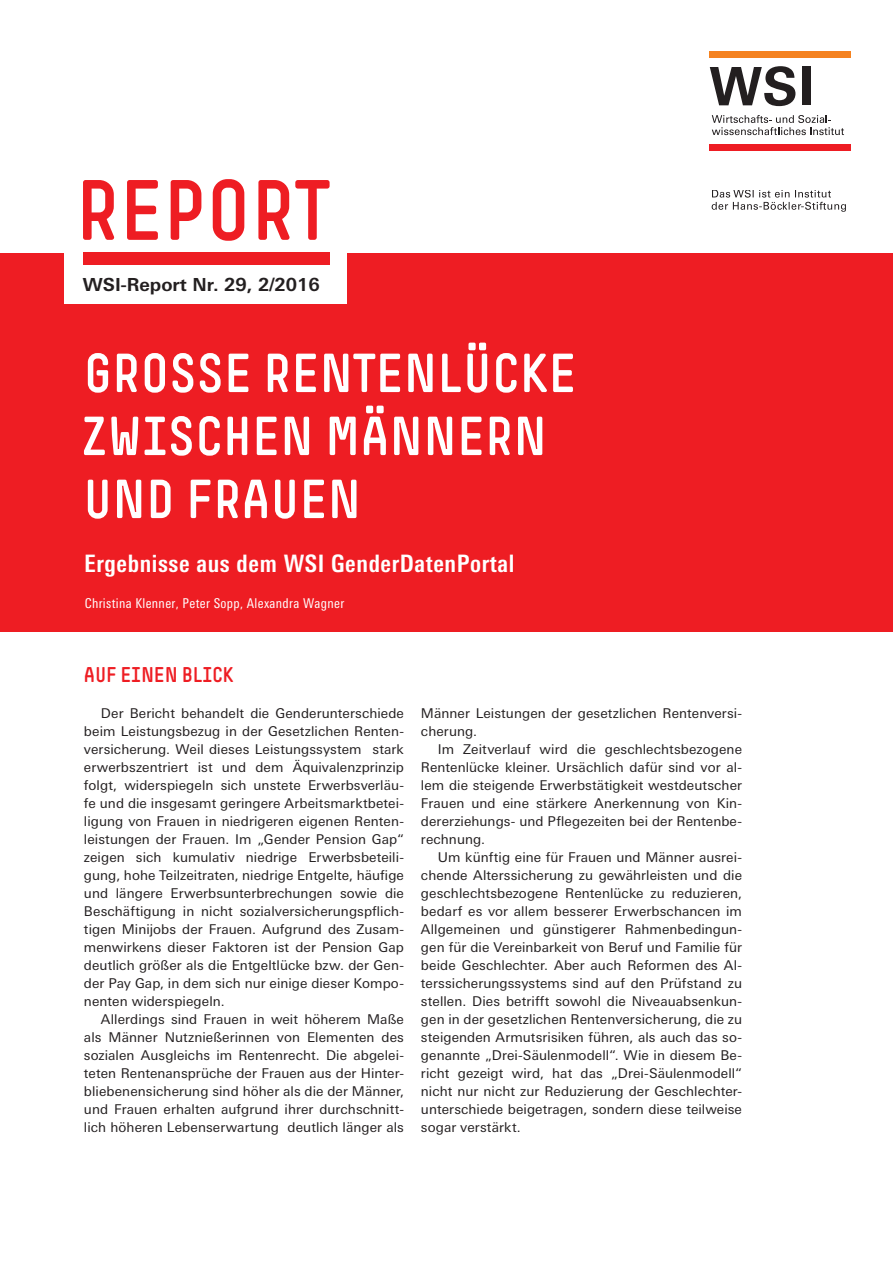
<style>
.page{position:relative;width:893px;height:1263px;background:#fff}
.page>*{position:absolute;margin:0;border:0;box-sizing:border-box;transform-origin:0 0}
.t1{font:84px "Simple HBS";color:#ee1d23}
.Headline___Titel{font:54px/63px "Simple HBS";color:#fff}
.Subheadline___Titel{font:700 condensed 24px "Univers Next Pro";letter-spacing:.025em;color:#fff}
.Headline_1___Inhalt{font:21px "Simple HBS";letter-spacing:-.01em;color:#ee1d23}
.Nummer__Datum{font:700 18px "Univers Next Pro";color:#231f20}
.Copytext_mit_Einzug{font:13.5px/18px "Univers Next Pro";letter-spacing:.005em;color:#231f20;text-align:justify}
.Autoren___Titel{font:condensed 13.5px "Univers Next Pro";letter-spacing:.025em;color:#fff}
</style>
<div class="page">
<div style="left:0;top:253px;width:893px;height:378px;background:#ee1d23"></div>
<div style="left:64px;top:250px;width:283px;height:54px;background:#fff"></div>
<div style="left:83px;top:253px;width:247px;height:12px;background:#ee1d23"></div>
<svg style="left:712px;top:190px;width:134px;height:22px"></svg>
<div style="left:709px;top:52px;width:141px;height:6px;background:#f58220"></div>
<div style="left:709px;top:144px;width:141px;height:7px;background:#ee1d23"></div>
<svg style="left:709px;top:66px;width:135px;height:69px"></svg>
<div style="left:803px;top:67px;width:8px;height:38px;background:#231f20"></div>
<p class="t1" style="left:76px;top:163px;width:256px">REPORT</p>
<p class="Nummer__Datum" style="left:83px;top:274px;width:238px">WSI-Report Nr. 29, 2/2016</p>
<p class="Headline___Titel" style="left:81px;top:342px;width:497px">GROSSE RENTENLÜCKE<br>ZWISCHEN MÄNNERN<br>UND FRAUEN</p>
<p class="Subheadline___Titel" style="left:84px;top:549px;width:432px">Ergebnisse aus dem WSI GenderDatenPortal</p>
<p class="Autoren___Titel" style="left:85px;top:595px;width:261px">Christina Klenner, Peter Sopp, Alexandra Wagner</p>
<p class="Headline_1___Inhalt" style="left:84px;top:663px;width:151px">AUF EINEN BLICK</p>
<p class="Copytext_mit_Einzug" style="left:84px;top:705px;width:322px;text-indent:17px">Der Bericht behandelt die Genderunterschiede beim Leistungsbezug in der Gesetzlichen Renten&shy;versicherung. Weil dieses Leistungssystem stark erwerbszentriert ist und dem Äquivalenzprinzip folgt, widerspiegeln sich unstete Erwerbsverläu&shy;fe und die insgesamt geringere Arbeitsmarktbetei&shy;ligung von Frauen in niedrigeren eigenen Renten&shy;leistungen der Frauen. Im „Gender Pension Gap“ zeigen sich kumulativ niedrige Erwerbsbeteili&shy;gung, hohe Teilzeitraten, niedrige Entgelte, häufige und längere Erwerbsunterbrechungen sowie die Beschäftigung in nicht sozialversicherungspflich&shy;tigen Minijobs der Frauen. Aufgrund des Zusam&shy;menwirkens dieser Faktoren ist der Pension Gap deutlich größer als die Entgeltlücke bzw. der Gen&shy;der Pay Gap, in dem sich nur einige dieser Kompo&shy;nenten widerspiegeln.</p>
<p class="Copytext_mit_Einzug" style="left:84px;top:1011px;width:322px;text-indent:17px">Allerdings sind Frauen in weit höherem Maße als Männer Nutznießerinnen von Elementen des sozialen Ausgleichs im Rentenrecht. Die abgelei&shy;teten Rentenansprüche der Frauen aus der Hinter&shy;bliebenensicherung sind höher als die der Männer, und Frauen erhalten aufgrund ihrer durchschnitt&shy;lich höheren Lebenserwartung deutlich länger als</p>
<p class="Copytext_mit_Einzug" style="left:421px;top:705px;width:323px">Männer Leistungen der gesetzlichen Rentenversi&shy;cherung.</p>
<p class="Copytext_mit_Einzug" style="left:421px;top:741px;width:323px;text-indent:17px">Im Zeitverlauf wird die geschlechtsbezogene Rentenlücke kleiner. Ursächlich dafür sind vor al&shy;lem die steigende Erwerbstätigkeit westdeutscher Frauen und eine stärkere Anerkennung von Kin&shy;dererziehungs- und Pflegezeiten bei der Rentenbe&shy;rechnung.</p>
<p class="Copytext_mit_Einzug" style="left:421px;top:849px;width:323px;text-indent:17px">Um künftig eine für Frauen und Männer ausrei&shy;chende Alterssicherung zu gewährleisten und die geschlechtsbezogene Rentenlücke zu reduzieren, bedarf es vor allem besserer Erwerbschancen im Allgemeinen und günstigerer Rahmenbedingun&shy;gen für die Vereinbarkeit von Beruf und Familie für beide Geschlechter. Aber auch Reformen des Al&shy;terssicherungssystems sind auf den Prüfstand zu stellen. Dies betrifft sowohl die Niveauabsenkun&shy;gen in der gesetzlichen Rentenversicherung, die zu steigenden Armutsrisiken führen, als auch das so&shy;genannte „Drei-Säulenmodell“. Wie in diesem Be&shy;richt gezeigt wird, hat das „Drei-Säulenmodell“ nicht nur nicht zur Reduzierung der Geschlechter&shy;unterschiede beigetragen, sondern diese teilweise sogar verstärkt.</p>
</div>
